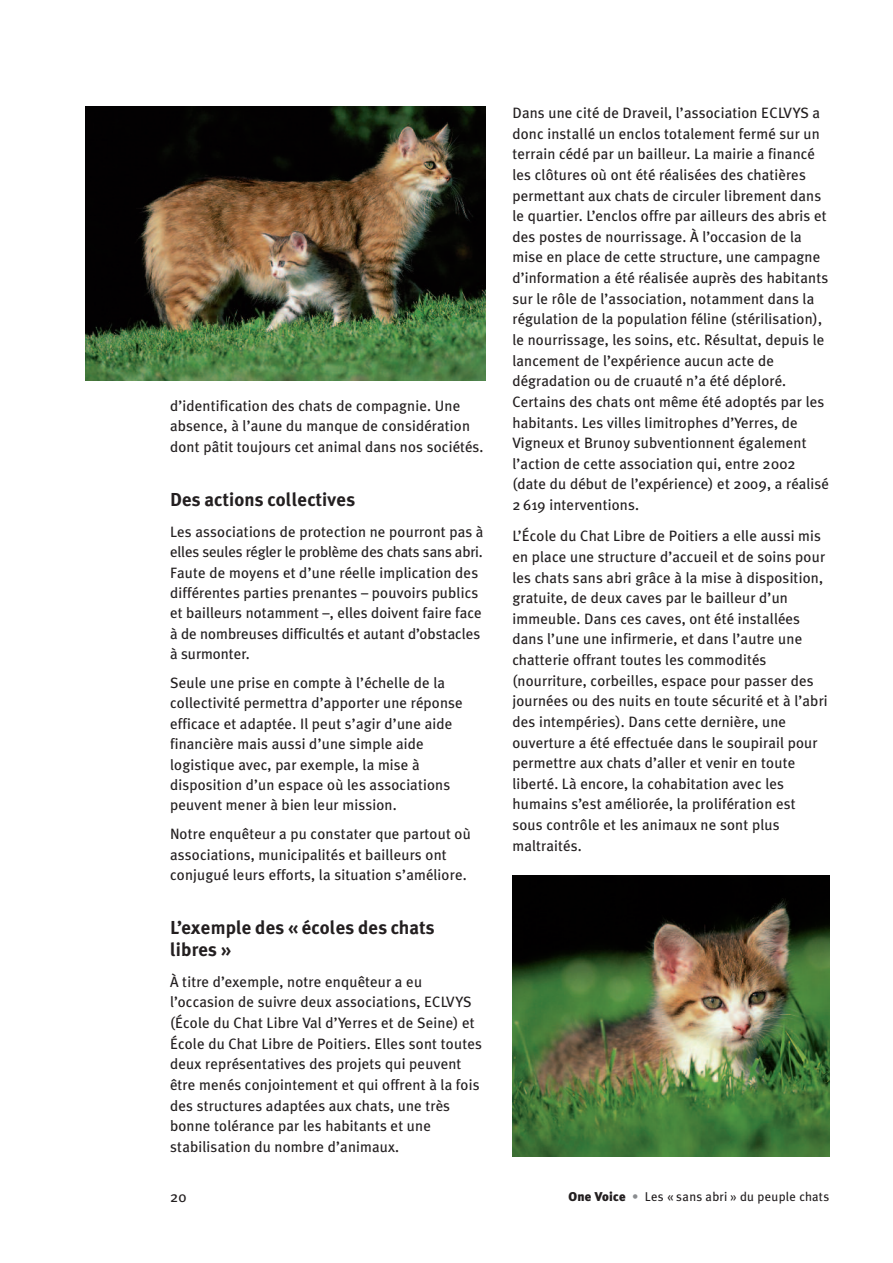
<style>
.page{position:relative;width:893px;height:1263px;background:#fff}
.page>*{position:absolute;margin:0;border:0;box-sizing:border-box;transform-origin:0 0}
.t1{font:700 18.75px/21.8px "Meta Plus";letter-spacing:.01em;color:#231f20}
.t2{font:15px/20.7px "Meta Plus";letter-spacing:.01em;color:#231f20}
.t3{font:12.75px "Meta Plus";letter-spacing:.02em;color:#231f20}
.s1{font-weight:900}
.s2{font-weight:500;color:#8a8c8f}
</style>
<div class="page">
<img style="left:512px;top:875px;width:317px;height:282px">
<img style="left:85px;top:106px;width:401px;height:275px">
<p class="t2" style="left:170px;top:395px;width:315px">d’identification des chats de compagnie. Une absence, à l’aune du manque de considération dont pâtit toujours cet animal dans nos sociétés.</p>
<p class="t1" style="left:170px;top:488px;width:187px">Des actions collectives</p>
<p class="t2" style="left:170px;top:521px;width:315px">Les associations de protection ne pourront pas à elles seules régler le problème des chats sans abri.<br>Faute de moyens et d’une réelle implication des différentes parties prenantes – pouvoirs publics et bailleurs notamment –, elles doivent faire face à de nombreuses difficultés et autant d’obstacles à surmonter.</p>
<p class="t2" style="left:170px;top:673px;width:294px">Seule une prise en compte à l’échelle de la collectivité permettra d’apporter une réponse efficace et adaptée. Il peut s’agir d’une aide financière mais aussi d’une simple aide logistique avec, par exemple, la mise à disposition d’un espace où les associations peuvent mener à bien leur mission.</p>
<p class="t2" style="left:170px;top:824px;width:302px">Notre enquêteur a pu constater que partout où associations, municipalités et bailleurs ont conjugué leurs efforts, la situation s’améliore.</p>
<p class="t1" style="left:170px;top:916px;width:266px">L’exemple des « écoles des chats libres »</p>
<p class="t2" style="left:170px;top:971px;width:313px">À titre d’exemple, notre enquêteur a eu l’occasion de suivre deux associations, ECLVYS (École du Chat Libre Val d’Yerres et de Seine) et École du Chat Libre de Poitiers. Elles sont toutes deux représentatives des projets qui peuvent être menés conjointement et qui offrent à la fois des structures adaptées aux chats, une très bonne tolérance par les habitants et une stabilisation du nombre d’animaux.</p>
<p class="t2" style="left:512px;top:103px;width:318px">Dans une cité de Draveil, l’association ECLVYS a donc installé un enclos totalement fermé sur un terrain cédé par un bailleur. La mairie a financé les clôtures où ont été réalisées des chatières permettant aux chats de circuler librement dans le quartier. L’enclos offre par ailleurs des abris et des postes de nourrissage. À l’occasion de la mise en place de cette structure, une campagne d’information a été réalisée auprès des habitants sur le rôle de l’association, notamment dans la régulation de la population féline (stérilisation), le nourrissage, les soins, etc. Résultat, depuis le lancement de l’expérience aucun acte de dégradation ou de cruauté n’a été déploré.<br>Certains des chats ont même été adoptés par les habitants. Les villes limitrophes d’Yerres, de Vigneux et Brunoy subventionnent également l’action de cette association qui, entre 2002 (date du début de l’expérience) et 2009, a réalisé 2 619 interventions.</p>
<p class="t2" style="left:512px;top:526px;width:317px">L’École du Chat Libre de Poitiers a elle aussi mis en place une structure d’accueil et de soins pour les chats sans abri grâce à la mise à disposition, gratuite, de deux caves par le bailleur d’un immeuble. Dans ces caves, ont été installées dans l’une une infirmerie, et dans l’autre une chatterie offrant toutes les commodités (nourriture, corbeilles, espace pour passer des journées ou des nuits en toute sécurité et à l’abri des intempéries). Dans cette dernière, une ouverture a été effectuée dans le soupirail pour permettre aux chats d’aller et venir en toute liberté. Là encore, la cohabitation avec les humains s’est améliorée, la prolifération est sous contrôle et les animaux ne sont plus maltraités.</p>
<p class="t2" style="left:170px;top:1187px;width:18px">20</p>
<p class="t3" style="left:568px;top:1189px;width:262px"><span class="s1">One Voice</span> <span class="s2">•</span> Les « sans abri » du peuple chats</p>
</div>
